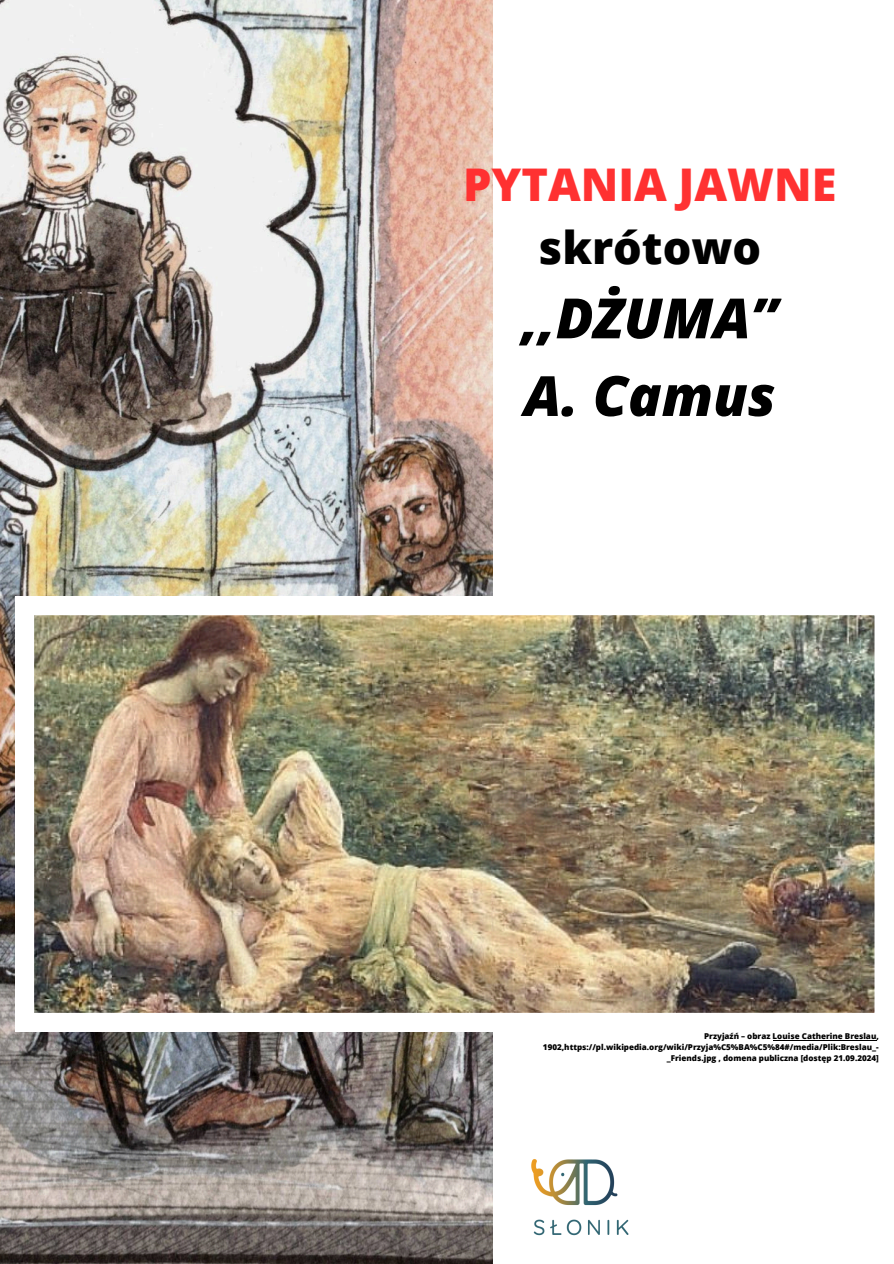
<style>
.page{position:relative;width:894px;height:1264px;background:#fff}
.page>*{position:absolute;margin:0;border:0;box-sizing:border-box;transform-origin:0 0}
.t1{font:italic 800 55.5px/77.7px "Open Sans";color:#000}
.t2{font:800 45px/63px "Open Sans";color:#ff3131;text-align:center}
.t3{font:800 8.1px/10.8px "Open Sans";color:#000;text-align:right}
.s1{color:#000}
</style>
<div class="page">
<img style="left:0;top:0;width:492px;height:1263px">
<hr style="left:772px;top:1039px;width:104px;height:1px;background:#000">
<img style="left:15px;top:596px;width:860px;height:435px">
<img style="left:531px;top:1159px;width:98px;height:77px">
<h1 class="t2" style="left:463px;top:152px;width:375px">PYTANIA JAWNE <span class="s1">skrótowo</span></h1>
<h1 class="t1" style="left:521px;top:278px;width:257px">,,DŻUMA”<br>A. Camus</h1>
<p class="t3" style="left:543px;top:1030px;width:337px">Przyjaźń – obraz Louise Catherine Breslau,<br>1902,https://pl.wikipedia.org/wiki/Przyja%C5%BA%C5%84#/media/Plik:Breslau_- _Friends.jpg , domena publiczna [dostęp 21.09.2024]</p>
</div>
